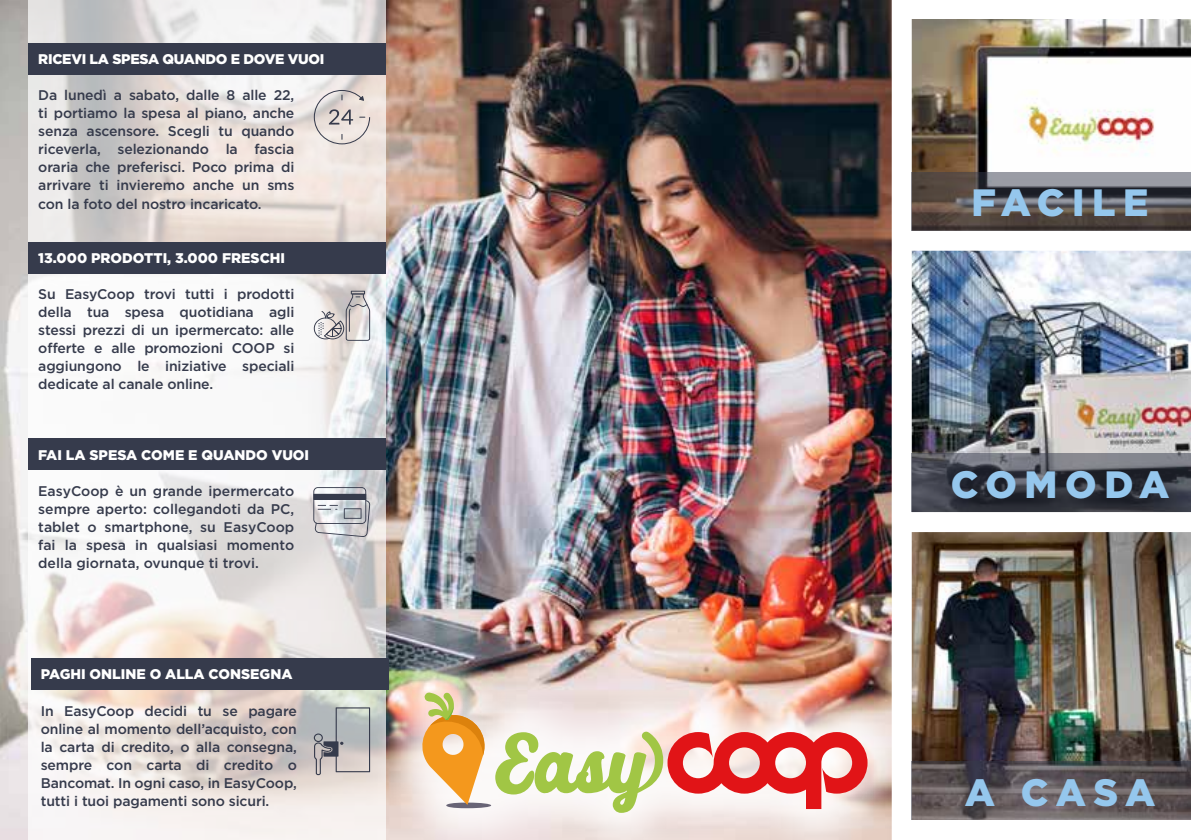
<style>
.page{position:relative;width:1191px;height:840px;background:#fff}
.page>*{position:absolute;margin:0;border:0;box-sizing:border-box;transform-origin:0 0}
.t1{font:900 38px "Gotham";letter-spacing:.195em;color:#95c7ed}
.t2{font:500 14px/18px "Gotham";letter-spacing:-.01em;color:#363b4c;text-align:justify}
.t3{font:900 14px "Gotham";color:#fff}
.t4{font:900 14px "Gotham";letter-spacing:-.02em;color:#fff}
</style>
<div class="page">
<img style="left:0;top:0;width:891px;height:839px">
<img style="left:911px;top:20px;width:280px;height:433px">
<img style="left:911px;top:532px;width:280px;height:229px">
<div style="left:910px;top:230px;width:281px;height:20px;background:#fff"></div>
<svg style="left:911px;top:172px;width:280px;height:58px;background:#5d5858"></svg>
<svg style="left:911px;top:453px;width:280px;height:58px;background:#42454e"></svg>
<svg style="left:920px;top:761px;width:271px;height:58px;background:#5d5659"></svg>
<svg style="left:28px;top:0;width:358px;height:839px"></svg>
<div style="left:369px;top:639px;width:551px;height:200px;background:#fff;opacity:.84"></div>
<svg style="left:422px;top:692px;width:445px;height:120px"></svg>
<div style="left:28px;top:43px;width:358px;height:32px;background:#363b4c"></div>
<svg style="left:314px;top:90px;width:56px;height:54px;background:#d7cfcd"></svg>
<div style="left:28px;top:242px;width:358px;height:32px;background:#363b4c"></div>
<svg style="left:314px;top:290px;width:56px;height:50px;background:#cac5c5"></svg>
<div style="left:28px;top:438px;width:358px;height:32px;background:#363b4c"></div>
<svg style="left:313px;top:487px;width:57px;height:49px;background:#b4b6bc"></svg>
<div style="left:31px;top:658px;width:357px;height:32px;background:#363b4c"></div>
<svg style="left:314px;top:707px;width:56px;height:67px;background:#b0b0b1"></svg>
<p class="t4" style="left:38px;top:50px;width:287px">RICEVI LA SPESA QUANDO E DOVE VUOI</p>
<p class="t2" style="left:38px;top:86px;width:258px">Da lunedì a sabato, dalle 8 alle 22, ti portiamo la spesa al piano, anche senza ascensore. Scegli tu quando riceverla, selezionando la fascia oraria che preferisci. Poco prima di arrivare ti invieremo anche un sms con la foto del nostro incaricato.</p>
<p class="t3" style="left:38px;top:248px;width:248px">13.000 PRODOTTI, 3.000 FRESCHI</p>
<p class="t2" style="left:38px;top:285px;width:258px">Su EasyCoop trovi tutti i prodotti della tua spesa quotidiana agli stessi prezzi di un ipermercato: alle offerte e alle promozioni COOP si aggiungono le iniziative speciali dedicate al canale online.</p>
<p class="t3" style="left:38px;top:444px;width:272px">FAI LA SPESA COME E QUANDO VUOI</p>
<p class="t2" style="left:38px;top:481px;width:257px">EasyCoop è un grande ipermercato sempre aperto: collegandoti da PC, tablet o smartphone, su EasyCoop fai la spesa in qualsiasi momento della giornata, ovunque ti trovi.</p>
<p class="t3" style="left:41px;top:664px;width:253px">PAGHI ONLINE O ALLA CONSEGNA</p>
<p class="t2" style="left:41px;top:701px;width:258px">In EasyCoop decidi tu se pagare online al momento dell’acquisto, con la carta di credito, o alla consegna, sempre con carta di credito o Bancomat. In ogni caso, in EasyCoop, tutti i tuoi pagamenti sono sicuri.</p>
<h1 class="t1" style="left:971px;top:176px;width:179px">FACILE</h1>
<h1 class="t1" style="left:950px;top:458px;width:220px">COMODA</h1>
<h1 class="t1" style="left:964px;top:765px;width:192px">A CASA</h1>
</div>
